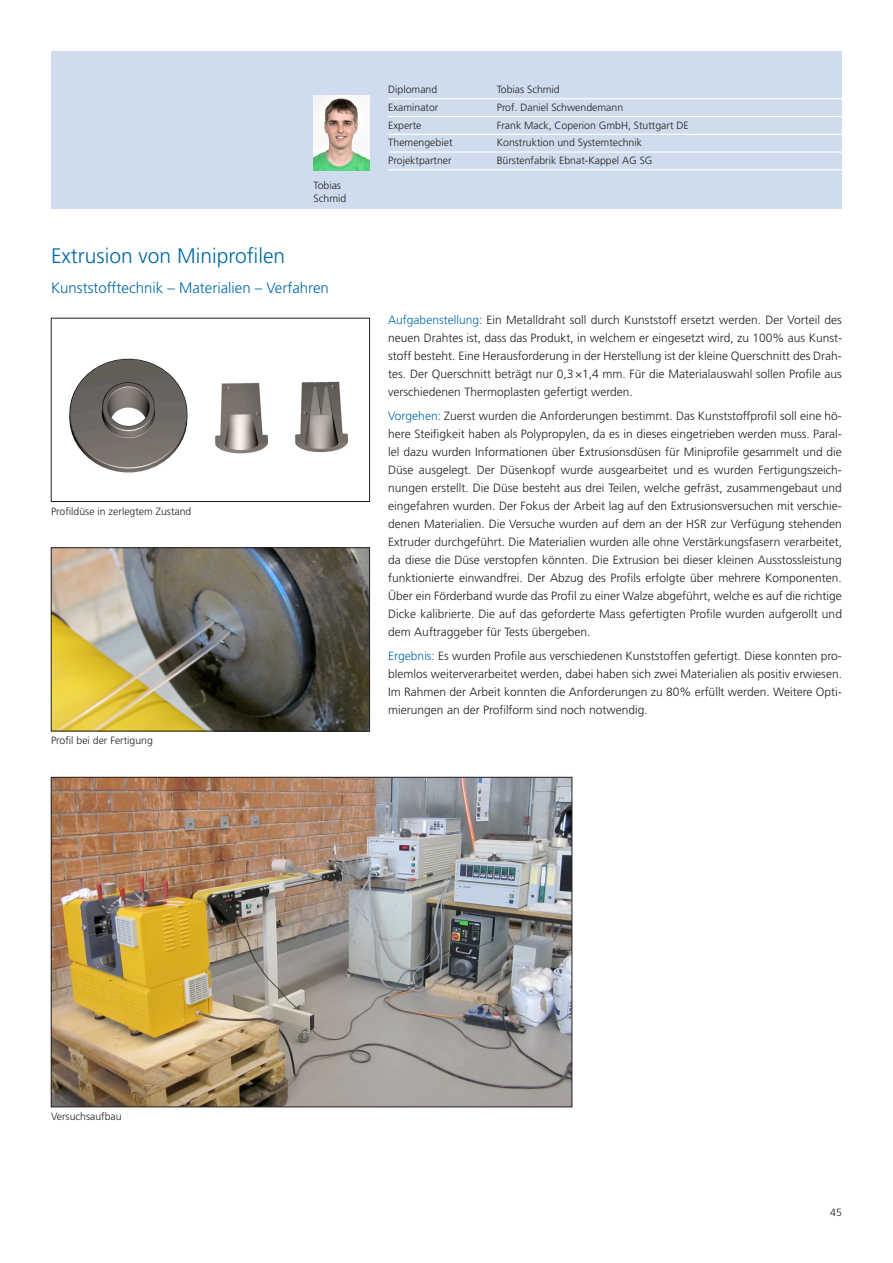
<style>
.page{position:relative;width:893px;height:1263px;background:#fff}
.page>*{position:absolute;margin:0;border:0;box-sizing:border-box;transform-origin:0 0}
.t1{font:300 21px "Frutiger LT Pro";color:#0068a5}
.t2{font:300 15px "Frutiger LT Pro";color:#0068a5}
.t3{font:300 12px/18px "Frutiger LT Pro";color:#231f20;text-align:justify}
.t4{font:300 10.5px/13.5px "Frutiger LT Pro";color:#231f20}
.s1{color:#0068a5}
</style>
<div class="page">
<div style="left:51px;top:51px;width:791px;height:157px;background:#cedced"></div>
<img style="left:69px;top:358px;width:279px;height:115px">
<div style="left:51px;top:318px;width:319px;height:184px;border:1px solid #231f20"></div>
<img style="left:53px;top:549px;width:315px;height:180px">
<div style="left:51px;top:547px;width:319px;height:184px;border:1px solid #231f20"></div>
<img style="left:53px;top:779px;width:517px;height:326px">
<hr style="left:388px;top:98px;width:454px;height:1px;background:#fff">
<hr style="left:388px;top:116px;width:454px;height:1px;background:#fff">
<hr style="left:388px;top:134px;width:454px;height:1px;background:#fff">
<hr style="left:388px;top:151px;width:454px;height:2px;background:#fff">
<hr style="left:388px;top:169px;width:454px;height:1px;background:#fff">
<img style="left:314px;top:95px;width:56px;height:75px">
<p class="t4" style="left:314px;top:178px;width:34px">Tobias<br>Schmid</p>
<h1 class="t1" style="left:51px;top:243px;width:236px">Extrusion von Miniprofilen</h1>
<p class="t2" style="left:51px;top:279px;width:279px">Kunststofftechnik – Materialien – Verfahren</p>
<p class="t4" style="left:51px;top:504px;width:142px">Profildüse in zerlegtem Zustand</p>
<p class="t4" style="left:51px;top:734px;width:103px">Profil bei der Fertigung</p>
<p class="t4" style="left:388px;top:83px;width:51px">Diplomand</p>
<p class="t4" style="left:497px;top:83px;width:65px">Tobias Schmid</p>
<p class="t4" style="left:388px;top:101px;width:52px">Examinator</p>
<p class="t4" style="left:497px;top:101px;width:128px">Prof. Daniel Schwendemann</p>
<p class="t4" style="left:388px;top:118px;width:35px">Experte</p>
<p class="t4" style="left:497px;top:118px;width:193px">Frank Mack, Coperion GmbH, Stuttgart DE</p>
<p class="t4" style="left:388px;top:136px;width:66px">Themengebiet</p>
<p class="t4" style="left:497px;top:136px;width:147px">Konstruktion und Systemtechnik</p>
<p class="t4" style="left:388px;top:154px;width:65px">Projektpartner</p>
<p class="t4" style="left:497px;top:154px;width:157px">Bürstenfabrik Ebnat-Kappel AG SG</p>
<p class="t3" style="left:388px;top:311px;width:455px"><span class="s1">Aufgabenstellung:</span> Ein Metalldraht soll durch Kunststoff ersetzt werden. Der Vorteil des neuen Drahtes ist, dass das Produkt, in welchem er eingesetzt wird, zu 100% aus Kunst&shy;stoff besteht. Eine Herausforderung in der Herstellung ist der kleine Querschnitt des Drah&shy;tes. Der Querschnitt beträgt nur 0,3×1,4 mm. Für die Materialauswahl sollen Profile aus verschiedenen Thermoplasten gefertigt werden.</p>
<p class="t3" style="left:388px;top:407px;width:455px"><span class="s1">Vorgehen:</span> Zuerst wurden die Anforderungen bestimmt. Das Kunststoffprofil soll eine hö&shy;here Steifigkeit haben als Polypropylen, da es in dieses eingetrieben werden muss. Paral&shy;lel dazu wurden Informationen über Extrusionsdüsen für Miniprofile gesammelt und die Düse ausgelegt. Der Düsenkopf wurde ausgearbeitet und es wurden Fertigungszeich&shy;nungen erstellt. Die Düse besteht aus drei Teilen, welche gefräst, zusammengebaut und eingefahren wurden. Der Fokus der Arbeit lag auf den Extrusionsversuchen mit verschie&shy;denen Materialien. Die Versuche wurden auf dem an der HSR zur Verfügung stehenden Extruder durchgeführt. Die Materialien wurden alle ohne Verstärkungsfasern verarbeitet, da diese die Düse verstopfen könnten. Die Extrusion bei dieser kleinen Ausstossleistung funktionierte einwandfrei. Der Abzug des Profils erfolgte über mehrere Komponenten.<br>Über ein Förderband wurde das Profil zu einer Walze abgeführt, welche es auf die richtige Dicke kalibrierte. Die auf das geforderte Mass gefertigten Profile wurden aufgerollt und dem Auftraggeber für Tests übergeben.</p>
<p class="t3" style="left:388px;top:647px;width:455px"><span class="s1">Ergebnis:</span> Es wurden Profile aus verschiedenen Kunststoffen gefertigt. Diese konnten pro&shy;blemlos weiterverarbeitet werden, dabei haben sich zwei Materialien als positiv erwiesen.<br>Im Rahmen der Arbeit konnten die Anforderungen zu 80% erfüllt werden. Weitere Opti&shy;mierungen an der Profilform sind noch notwendig.</p>
<p class="t4" style="left:51px;top:1110px;width:72px">Versuchsaufbau</p>
<p class="t4" style="left:830px;top:1206px;width:13px">45</p>
</div>
